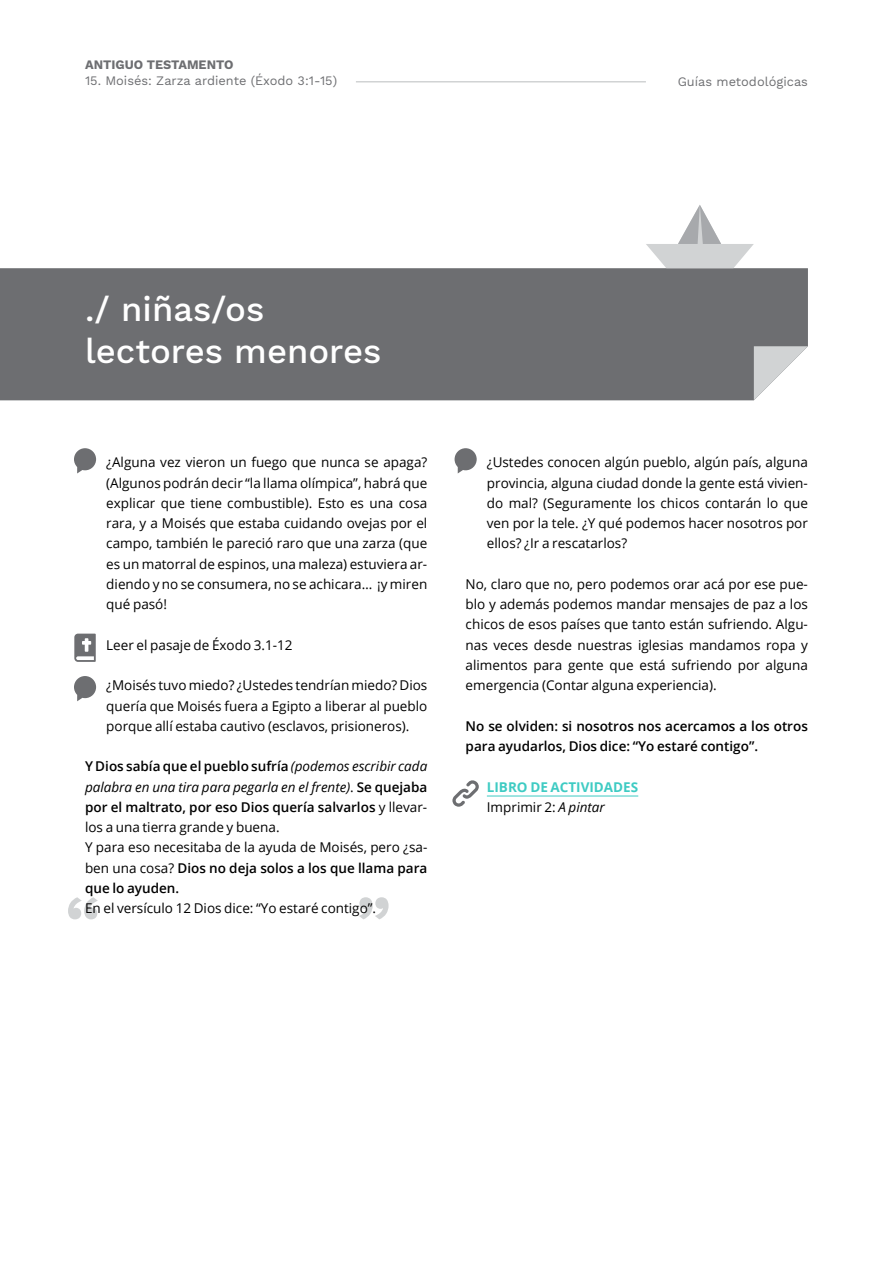
<style>
.page{position:relative;width:893px;height:1263px;background:#fff}
.page>*{position:absolute;margin:0;border:0;box-sizing:border-box;transform-origin:0 0}
.t1{font:500 34.5px/41.4px "Work Sans";color:#fff}
.t2{font:13.5px/20.2px "Open Sans";color:#000;text-align:justify}
.t3{font:600 13.5px/20.2px "Open Sans";color:#000}
.t4{font:700 13.5px/20.2px "Open Sans";color:#3ecbc3}
.t5{font:12.75px "Work Sans";color:#6d6e71}
.t6{font:700 12.75px "Work Sans";color:#6d6e71}
.s1{font-weight:400;font-style:italic}
.s2{font-weight:400}
.s3{font-weight:400;color:#000}
.s4{font-weight:400;font-style:italic;color:#000}
</style>
<div class="page">
<svg style="left:68px;top:897px;width:30px;height:22px"></svg>
<svg style="left:359px;top:897px;width:30px;height:22px"></svg>
<div style="left:0;top:268px;width:808px;height:132px;background:#6d6e71"></div>
<hr style="left:487px;top:796px;width:151px;height:1px;background:#3ecbc3">
<svg style="left:754px;top:346px;width:54px;height:54px"></svg>
<svg style="left:455px;top:448px;width:22px;height:25px"></svg>
<svg style="left:74px;top:448px;width:22px;height:25px"></svg>
<svg style="left:74px;top:676px;width:22px;height:25px"></svg>
<svg style="left:646px;top:205px;width:108px;height:63px"></svg>
<svg style="left:74px;top:634px;width:22px;height:28px"></svg>
<svg style="left:452px;top:780px;width:27px;height:27px"></svg>
<hr style="left:356px;top:81px;width:290px;height:2px;background:#d1d3d4">
<p class="t6" style="left:85px;top:58px;width:150px">ANTIGUO TESTAMENTO</p>
<p class="t5" style="left:85px;top:73px;width:254px">15. Moisés: Zarza ardiente (Éxodo 3:1-15)</p>
<p class="t5" style="left:678px;top:74px;width:132px">Guías metodológicas</p>
<h1 class="t1" style="left:85px;top:290px;width:298px">./ niñas/os lectores menores</h1>
<p class="t2" style="left:106px;top:452px;width:323px">¿Alguna vez vieron un fuego que nunca se apaga? (Algunos podrán decir “la llama olímpica”, habrá que explicar que tiene combustible). Esto es una cosa rara, y a Moisés que estaba cuidando ovejas por el campo, también le pareció raro que una zarza (que es un matorral de espinos, una maleza) estuviera ar&shy;diendo y no se consumera, no se achicara… ¡y miren qué pasó!</p>
<p class="t2" style="left:106px;top:634px;width:188px">Leer el pasaje de Éxodo 3.1-12</p>
<p class="t2" style="left:106px;top:675px;width:323px">¿Moisés tuvo miedo? ¿Ustedes tendrían miedo? Dios quería que Moisés fuera a Egipto a liberar al pueblo porque allí estaba cautivo (esclavos, prisioneros).</p>
<p class="t3" style="left:85px;top:756px;width:344px">Y Dios sabía que el pueblo sufría <span class="s1">(podemos escribir cada palabra en una tira para pegarla en el frente)</span><span class="s2">.</span> Se quejaba por el maltrato, por eso Dios quería salvarlos <span class="s2">y llevar&shy;los a una tierra grande y buena.<br>Y para eso necesitaba de la ayuda de Moisés, pero ¿sa&shy;ben una cosa?</span> Dios no deja solos a los que llama para que lo ayuden.</p>
<p class="t2" style="left:85px;top:898px;width:293px">En el versículo 12 Dios dice: “Yo estaré contigo”.</p>
<p class="t2" style="left:487px;top:452px;width:323px">¿Ustedes conocen algún pueblo, algún país, alguna provincia, alguna ciudad donde la gente está vivien&shy;do mal? (Seguramente los chicos contarán lo que ven por la tele. ¿Y qué podemos hacer nosotros por ellos? ¿Ir a rescatarlos?</p>
<p class="t2" style="left:466px;top:574px;width:344px">No, claro que no, pero podemos orar acá por ese pue&shy;blo y además podemos mandar mensajes de paz a los chicos de esos países que tanto están sufriendo. Algu&shy;nas veces desde nuestras iglesias mandamos ropa y alimentos para gente que está sufriendo por alguna emergencia (Contar alguna experiencia).</p>
<p class="t3" style="left:466px;top:715px;width:344px">No se olviden: si nosotros nos acercamos a los otros para ayudarlos, Dios dice: “Yo estaré contigo”.</p>
<p class="t4" style="left:487px;top:776px;width:153px">LIBRO DE ACTIVIDADES<br><span class="s3">Imprimir 2:</span> <span class="s4">A pintar</span></p>
</div>
